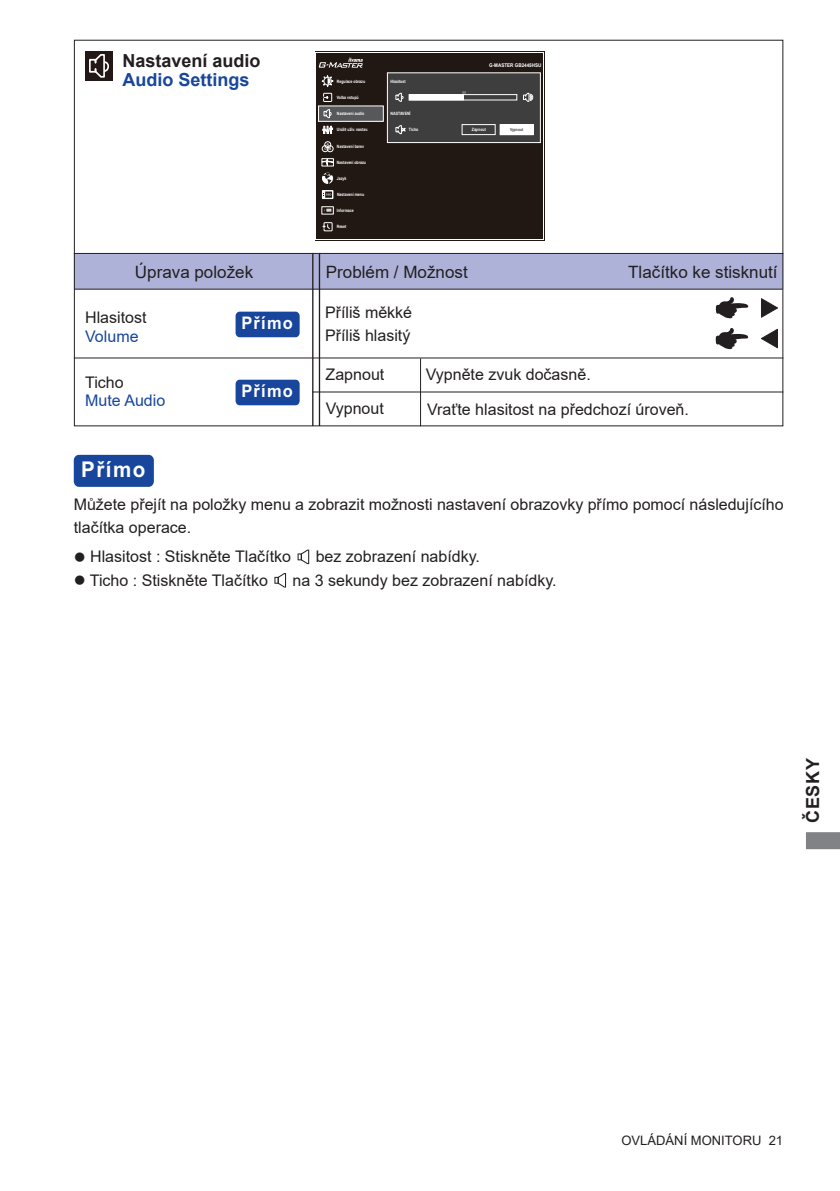
<style>
.page{position:relative;width:840px;height:1191px;background:#fff}
.page>*{position:absolute;margin:0;border:0;box-sizing:border-box;transform-origin:0 0}
.t1{font:700 21.6px "Arial";letter-spacing:.075em;color:#fff;scale:.95 1}
.t2{font:700 18px "Arial";color:#231f20}
.t3{font:700 18px "Arial";color:#18469d}
.t4{font:700 17.4px "Arial";letter-spacing:.075em;color:#fff;scale:.95 1}
.t5{font:17px "Arial";color:#231f20}
.t6{font:16px/22.6px "Arial";color:#231f20}
.t7{font:16px "Arial";color:#18469d}
.t8{font:13px "Arial";color:#231f20}
.t9{font:700 5px "Arial";color:#fff;scale:.9 1}
.t10{font:700 4.4px "Arial";color:#fff;scale:.8 1}
.t11{font:700 4.2px "Arial";color:#3e3e3f;scale:.8 1}
</style>
<div class="page">
<svg style="left:806px;top:832px;width:33px;height:17px"></svg>
<div style="left:74px;top:253px;width:708px;height:36px;background:#aeb2d8;border:2px solid #aeb2d8"></div>
<hr style="left:74px;top:289px;width:708px;height:1px;background:#231f20">
<hr style="left:74px;top:253px;width:708px;height:1px;background:#231f20">
<hr style="left:312px;top:253px;width:1px;height:173px;background:#231f20">
<hr style="left:318px;top:253px;width:2px;height:173px;background:#231f20">
<hr style="left:74px;top:357px;width:708px;height:1px;background:#231f20">
<hr style="left:312px;top:391px;width:470px;height:1px;background:#231f20">
<hr style="left:420px;top:358px;width:1px;height:68px;background:#231f20">
<svg style="left:307px;top:549px;width:3px;height:16px"></svg>
<svg style="left:297px;top:549px;width:12px;height:15px"></svg>
<svg style="left:274px;top:573px;width:12px;height:14px"></svg>
<div style="left:236px;top:312px;width:62px;height:24px;background:#18469d;border-radius:3px"></div>
<div style="left:235px;top:312px;width:64px;height:25px;border:2px solid #18469d;border-radius:3px"></div>
<div style="left:236px;top:380px;width:62px;height:24px;background:#18469d;border-radius:3px"></div>
<div style="left:235px;top:380px;width:64px;height:25px;border:2px solid #18469d;border-radius:3px"></div>
<div style="left:75px;top:456px;width:78px;height:30px;background:#18469d;border-radius:4px"></div>
<div style="left:74px;top:455px;width:80px;height:32px;border:2px solid #18469d;border-radius:4px"></div>
<svg style="left:715px;top:297px;width:33px;height:21px"></svg>
<svg style="left:761px;top:329px;width:16px;height:19px"></svg>
<svg style="left:761px;top:298px;width:16px;height:20px"></svg>
<svg style="left:715px;top:328px;width:33px;height:21px"></svg>
<div style="left:85px;top:51px;width:28px;height:30px;background:#231815"></div>
<svg style="left:89px;top:54px;width:20px;height:24px"></svg>
<div style="left:316px;top:53px;width:226px;height:185px;background:#211814"></div>
<div style="left:318px;top:106px;width:65px;height:15px;background:#57585a"></div>
<div style="left:318px;top:106px;width:65px;height:16px;border:1px solid #fff"></div>
<div style="left:387px;top:73px;width:153px;height:70px;background:#3e3e3f"></div>
<div style="left:387px;top:73px;width:153px;height:70px;border:1px solid #fff"></div>
<svg style="left:322px;top:76px;width:11px;height:11px"></svg>
<div style="left:321px;top:158px;width:12px;height:8px;border:1px solid #fff"></div>
<svg style="left:321px;top:159px;width:12px;height:7px"></svg>
<div style="left:324px;top:141px;width:6px;height:7px;border:1px solid #fff;border-radius:50%"></div>
<div style="left:322px;top:145px;width:6px;height:7px;border:1px solid #fff;border-radius:50%"></div>
<svg style="left:324px;top:143px;width:9px;height:9px"></svg>
<svg style="left:322px;top:173px;width:11px;height:11px"></svg>
<div style="left:323px;top:222px;width:9px;height:9px;border:1px solid #fff"></div>
<svg style="left:322px;top:224px;width:8px;height:5px"></svg>
<div style="left:323px;top:93px;width:9px;height:9px;border:1px solid #fff"></div>
<svg style="left:323px;top:109px;width:8px;height:9px"></svg>
<div style="left:322px;top:190px;width:11px;height:9px;border:1px solid #fff"></div>
<svg style="left:322px;top:191px;width:9px;height:7px"></svg>
<div style="left:321px;top:206px;width:12px;height:8px;border:1px solid #fff"></div>
<svg style="left:324px;top:209px;width:7px;height:3px"></svg>
<svg style="left:322px;top:126px;width:10px;height:8px"></svg>
<svg style="left:318px;top:58px;width:44px;height:10px"></svg>
<div style="left:409px;top:95px;width:54px;height:5px;background:#fff"></div>
<div style="left:409px;top:94px;width:108px;height:6px;border:1px solid #fff"></div>
<div style="left:461px;top:124px;width:34px;height:11px;border:1px solid #fff"></div>
<div style="left:500px;top:125px;width:33px;height:10px;background:#fff"></div>
<div style="left:499px;top:124px;width:34px;height:11px;border:1px solid #fff"></div>
<svg style="left:523px;top:93px;width:10px;height:9px"></svg>
<svg style="left:395px;top:93px;width:8px;height:9px"></svg>
<svg style="left:395px;top:125px;width:10px;height:9px"></svg>
<p class="t2" style="left:122px;top:48px;width:140px">Nastavení audio</p>
<p class="t3" style="left:122px;top:67px;width:129px">Audio Settings</p>
<p class="t10" style="left:336px;top:78px;width:37px">Regulace obrazu</p>
<p class="t10" style="left:336px;top:95px;width:29px">Volba vstupů</p>
<p class="t10" style="left:337px;top:111px;width:36px">Nastavení audio</p>
<p class="t10" style="left:336px;top:127px;width:41px">Uložit uživ. nastav.</p>
<p class="t10" style="left:337px;top:143px;width:36px">Nastavení barev</p>
<p class="t10" style="left:336px;top:175px;width:14px">Jazyk</p>
<p class="t10" style="left:336px;top:159px;width:38px">Nastavení obrazu</p>
<p class="t10" style="left:337px;top:191px;width:36px">Nastavení menu</p>
<p class="t10" style="left:336px;top:207px;width:23px">Informace</p>
<p class="t10" style="left:336px;top:223px;width:14px">Reset</p>
<p class="t10" style="left:390px;top:78px;width:20px">Hlasitost</p>
<p class="t10" style="left:390px;top:110px;width:26px">NASTAVENÍ</p>
<p class="t10" style="left:408px;top:127px;width:13px">Ticho</p>
<p class="t9" style="left:489px;top:62px;width:60px">G-MASTER GB2445HSU</p>
<p class="t10" style="left:471px;top:127px;width:19px">Zapnout</p>
<p class="t11" style="left:509px;top:127px;width:18px">Vypnout</p>
<p class="t5" style="left:135px;top:260px;width:120px">Úprava položek</p>
<p class="t5" style="left:326px;top:260px;width:143px">Problém / Možnost</p>
<p class="t5" style="left:628px;top:260px;width:151px">Tlačítko ke stisknutí</p>
<p class="t6" style="left:85px;top:306px;width:63px">Hlasitost</p>
<p class="t7" style="left:85px;top:325px;width:55px">Volume</p>
<p class="t6" style="left:85px;top:370px;width:40px">Ticho</p>
<p class="t7" style="left:85px;top:389px;width:82px">Mute Audio</p>
<h1 class="t1" style="left:81px;top:455px;width:69px">Přímo</h1>
<p class="t4" style="left:241px;top:312px;width:56px">Přímo</p>
<p class="t4" style="left:241px;top:380px;width:56px">Přímo</p>
<p class="t6" style="left:325px;top:301px;width:89px">Příliš měkké<br>Příliš hlasitý</p>
<p class="t6" style="left:325px;top:362px;width:60px">Zapnout</p>
<p class="t6" style="left:325px;top:396px;width:60px">Vypnout</p>
<p class="t6" style="left:425px;top:362px;width:166px">Vypněte zvuk dočasně.</p>
<p class="t6" style="left:427px;top:397px;width:263px">Vraťte hlasitost na předchozí úroveň.</p>
<p class="t6" style="left:74px;top:493px;width:711px">Můžete přejít na položky menu a zobrazit možnosti nastavení obrazovky přímo pomocí následujícího tlačítka operace.</p>
<p class="t6" style="left:74px;top:545px;width:219px">● Hlasitost : Stiskněte Tlačítko</p>
<p class="t6" style="left:315px;top:545px;width:166px">bez zobrazení nabídky.</p>
<p class="t6" style="left:74px;top:569px;width:195px">● Ticho : Stiskněte Tlačítko</p>
<p class="t6" style="left:292px;top:569px;width:265px">na 3 sekundy bez zobrazení nabídky.</p>
<p class="t2" style="left:799px;top:822px;width:66px;rotate:-90deg">ČESKY</p>
<p class="t8" style="left:621px;top:1131px;width:163px">OVLÁDÁNÍ MONITORU 21</p>
</div>
